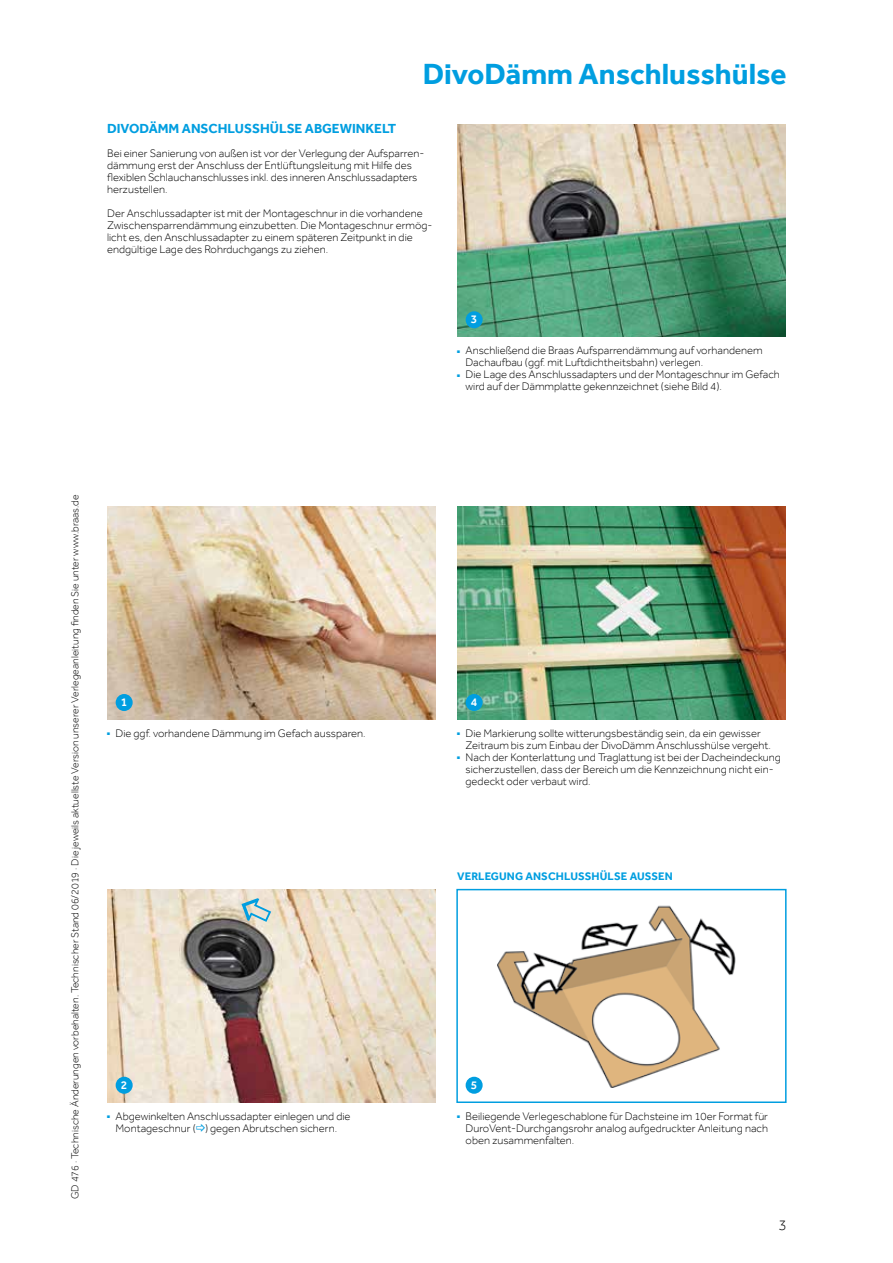
<style>
.page{position:relative;width:893px;height:1263px;background:#fff}
.page>*{position:absolute;margin:0;border:0;box-sizing:border-box;transform-origin:0 0}
.t1{font:700 30px "Effra";color:#009ee0}
.t2{font:300 15px "Effra";color:#000}
.t3{font:700 13.5px "Effra";color:#009ee0}
.t4{font:500 12px "Effra";color:#fff}
.t5{font:300 11.25px/12px "Effra";color:#000}
.t6{font:700 11.25px "Effra";letter-spacing:.01em;color:#009ee0}
.t7{font:300 10.5px "Effra";color:#000}
.s1{color:#009ee0}
</style>
<div class="page">
<img style="left:107px;top:507px;width:329px;height:212px">
<img style="left:107px;top:890px;width:329px;height:212px">
<img style="left:457px;top:124px;width:329px;height:213px">
<img style="left:457px;top:507px;width:329px;height:212px">
<img style="left:497px;top:905px;width:239px;height:182px">
<div style="left:456px;top:889px;width:331px;height:214px;border:2px solid #009ee0"></div>
<div style="left:116px;top:694px;width:17px;height:17px;background:#009ee0;border-radius:50%"></div>
<div style="left:116px;top:1077px;width:17px;height:17px;background:#009ee0;border-radius:50%"></div>
<div style="left:466px;top:311px;width:17px;height:17px;background:#009ee0;border-radius:50%"></div>
<div style="left:466px;top:694px;width:17px;height:17px;background:#009ee0;border-radius:50%"></div>
<div style="left:466px;top:1077px;width:17px;height:17px;background:#009ee0;border-radius:50%"></div>
<svg style="left:236px;top:893px;width:38px;height:35px"></svg>
<h1 class="t1" style="left:423px;top:56px;width:365px">DivoDämm Anschlusshülse</h1>
<p class="t3" style="left:107px;top:121px;width:291px">DIVODÄMM ANSCHLUSSHÜLSE ABGEWINKELT</p>
<p class="t5" style="left:107px;top:147px;width:319px">Bei einer Sanierung von außen ist vor der Verlegung der Aufsparren&shy;dämmung erst der Anschluss der Entlüftungsleitung mit Hilfe des flexiblen Schlauchanschlusses inkl. des inneren Anschlussadapters herzustellen.</p>
<p class="t5" style="left:107px;top:207px;width:327px">Der Anschlussadapter ist mit der Montageschnur in die vorhandene Zwischensparrendämmung einzubetten. Die Montageschnur ermög&shy;licht es, den Anschlussadapter zu einem späteren Zeitpunkt in die endgültige Lage des Rohrduchgangs zu ziehen.</p>
<p class="t4" style="left:471px;top:312px;width:8px">3</p>
<p class="t5" style="left:466px;top:344px;width:298px;text-indent:-9px"><span class="s1">■</span> Anschließend die Braas Aufsparrendämmung auf vorhandenem<br>Dachaufbau (ggf. mit Luftdichtheitsbahn) verlegen.</p>
<p class="t5" style="left:466px;top:368px;width:316px;text-indent:-9px"><span class="s1">■</span> Die Lage des Anschlussadapters und der Montageschnur im Gefach wird auf der Dämmplatte gekennzeichnet (siehe Bild 4).</p>
<p class="t7" style="left:69px;top:1199px;width:706px;rotate:-90deg">GD 476 · Technische Änderungen vorbehalten. Technischer Stand 06/2019 · Die jeweils aktuellste Version unserer Verlegeanleitung finden Sie unter www.braas.de</p>
<p class="t4" style="left:121px;top:695px;width:8px">1</p>
<p class="t5" style="left:107px;top:727px;width:260px"><span class="s1">■</span> Die ggf. vorhandene Dämmung im Gefach aussparen.</p>
<p class="t4" style="left:121px;top:1078px;width:8px">2</p>
<p class="t5" style="left:107px;top:1110px;width:245px;text-align:center"><span class="s1">■</span> Abgewinkelten Anschlussadapter einlegen und die<br>Montageschnur ( ) gegen Abrutschen sichern.</p>
<p class="t4" style="left:471px;top:695px;width:8px">4</p>
<p class="t5" style="left:466px;top:727px;width:307px;text-indent:-9px"><span class="s1">■</span> Die Markierung sollte witterungsbeständig sein, da ein gewisser<br>Zeitraum bis zum Einbau der DivoDämm Anschlusshülse vergeht.</p>
<p class="t5" style="left:466px;top:751px;width:317px;text-indent:-9px"><span class="s1">■</span> Nach der Konterlattung und Traglattung ist bei der Dacheindeckung sicherzustellen, dass der Bereich um die Kennzeichnung nicht ein&shy;gedeckt oder verbaut wird.</p>
<p class="t6" style="left:457px;top:870px;width:217px">VERLEGUNG ANSCHLUSSHÜLSE AUSSEN</p>
<p class="t4" style="left:471px;top:1078px;width:8px">5</p>
<p class="t5" style="left:466px;top:1110px;width:304px;text-align:justify;text-indent:-9px"><span class="s1">■</span> Beiliegende Verlegeschablone für Dachsteine im 10er Format für DuroVent- Durchgangsrohr analog aufgedruckter Anleitung nach oben zusammenfalten.</p>
<h2 class="t2" style="left:778px;top:1216px;width:10px">3</h2>
</div>
